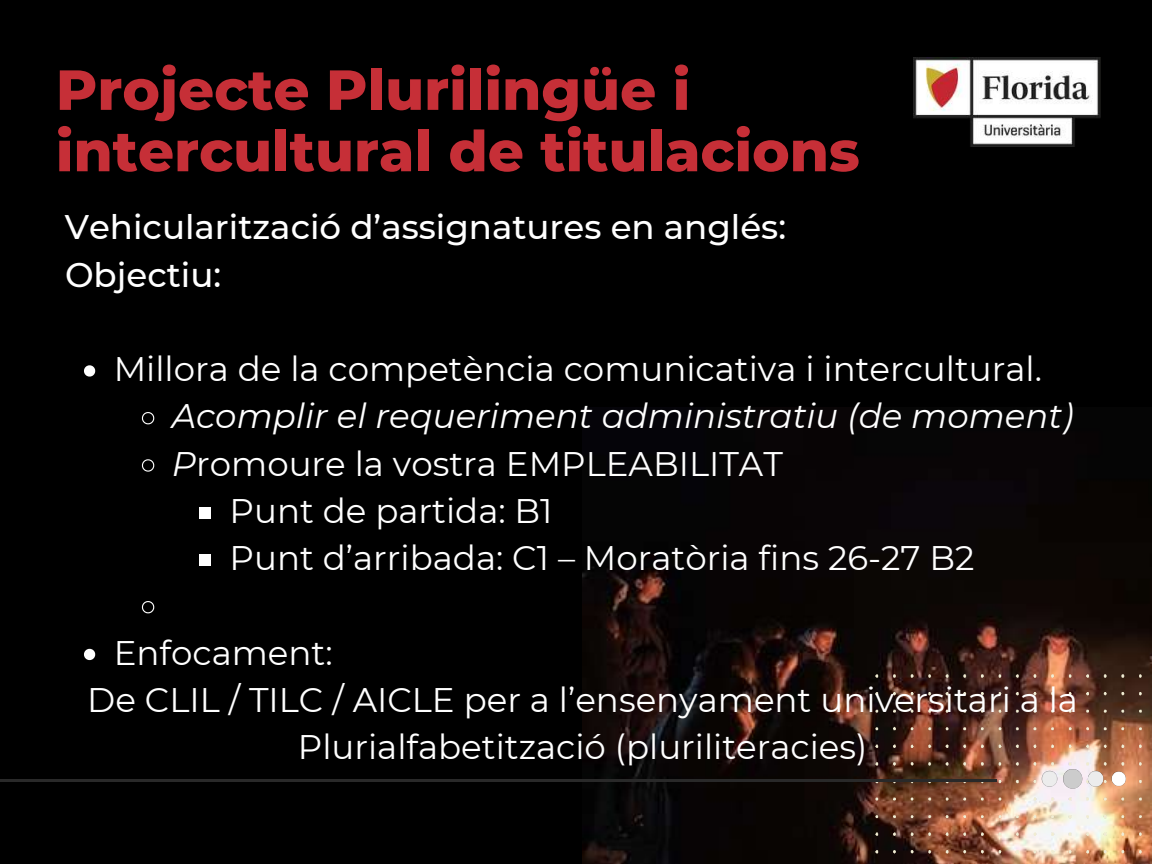
<style>
.page{position:relative;width:1152px;height:864px;background:#000}
.page>*{position:absolute;margin:0;border:0;box-sizing:border-box;transform-origin:0 0}
.t1{font:800 56.4px/61.3px "Montserrat";color:#c62f37}
.t2{font:34.05px/47.2px "Montserrat";color:#fff;text-align:center}
.t3{font:500 34.05px/47.2px "Montserrat";color:#fff}
.t4{font:italic 34.05px "Montserrat";color:#fff}
.s1{font-style:italic}
</style>
<div class="page">
<img style="left:583px;top:469px;width:569px;height:395px">
<img style="left:864px;top:664px;width:288px;height:200px">
<img style="left:1038px;top:767px;width:91px;height:24px">
<hr style="left:0;top:779px;width:997px;height:2px;background:#292929">
<img style="left:914px;top:58px;width:186px;height:89px">
<svg style="left:84px;top:365px;width:11px;height:12px"></svg>
<svg style="left:141px;top:412px;width:14px;height:13px"></svg>
<svg style="left:141px;top:459px;width:14px;height:13px"></svg>
<div style="left:200px;top:507px;width:11px;height:11px;background:#fff"></div>
<div style="left:200px;top:554px;width:11px;height:12px;background:#fff"></div>
<svg style="left:141px;top:601px;width:14px;height:13px"></svg>
<svg style="left:84px;top:649px;width:11px;height:11px"></svg>
<h1 class="t1" style="left:56px;top:59px;width:805px">Projecte Plurilingüe i intercultural de titulacions</h1>
<p class="t3" style="left:65px;top:203px;width:723px">Vehicularització d’assignatures en anglés:<br>Objectiu:</p>
<p class="t2" style="left:114px;top:345px;width:930px">Millora de la competència comunicativa i intercultural.</p>
<p class="t4" style="left:172px;top:395px;width:903px">Acomplir el requeriment administratiu (de moment)</p>
<p class="t2" style="left:172px;top:440px;width:613px"><span class="s1">P</span>romoure la vostra EMPLEABILITAT</p>
<p class="t2" style="left:230px;top:487px;width:324px">Punt de partida: B1</p>
<p class="t2" style="left:230px;top:534px;width:746px">Punt d’arribada: C1 – Moratòria fins 26-27 B2</p>
<p class="t2" style="left:114px;top:629px;width:220px">Enfocament:</p>
<p class="t2" style="left:87px;top:676px;width:992px">De CLIL / TILC / AICLE per a l’ensenyament universitari a la<br>Plurialfabetització (pluriliteracies)</p>
</div>
